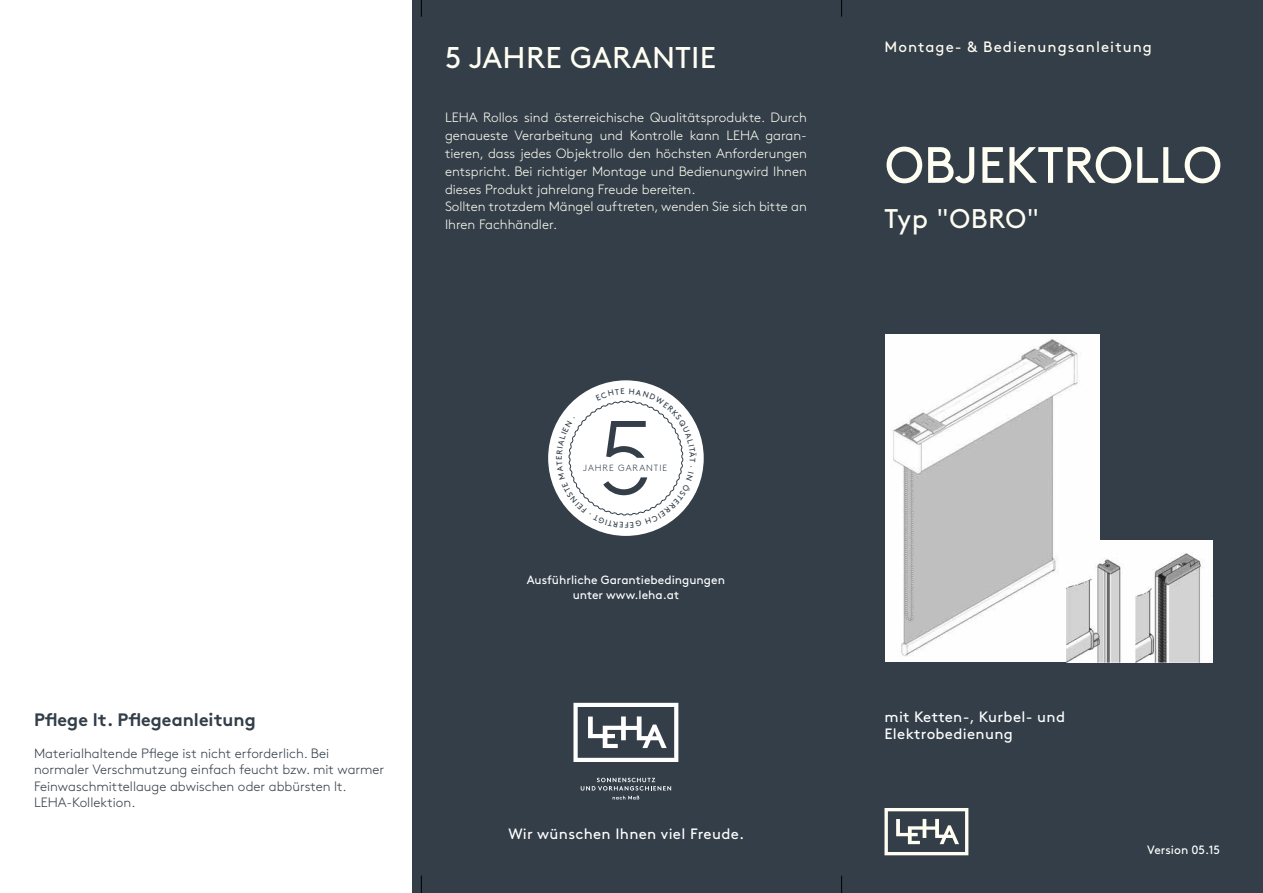
<style>
.page{position:relative;width:1263px;height:893px;background:#fff}
.page>*{position:absolute;margin:0;border:0;box-sizing:border-box;transform-origin:0 0}
.t1{font:51px "Brown Pro";letter-spacing:-.01em;color:#fffef2}
.t2{font:30px "Brown Pro";letter-spacing:.01em;color:#fffef2}
.t3{font:27px "Brown Pro";letter-spacing:.02em;color:#fffef2}
.t4{font:700 18px "Brown Pro";color:#333e48}
.t5{font:15px/16.6px "Brown Pro";letter-spacing:.02em;color:#fff}
.t6{font:15px "Brown Pro";letter-spacing:.07em;color:#fffef2}
.t7{font:300 13.5px/18px "Brown Pro";color:#fffef2}
.t8{font:300 13.5px/16.5px "Brown Pro";color:#333e48}
.t9{font:12px/14.4px "Brown Pro";color:#fff;text-align:center}
.t10{font:300 9px "Brown Pro";letter-spacing:.11em;color:#333e48}
</style>
<div class="page">
<div style="left:412px;top:0;width:851px;height:893px;background:#333e48"></div>
<svg style="left:421px;top:0;width:1px;height:17px"></svg>
<svg style="left:841px;top:0;width:1px;height:17px"></svg>
<svg style="left:421px;top:876px;width:1px;height:17px"></svg>
<svg style="left:841px;top:876px;width:1px;height:17px"></svg>
<img style="left:885px;top:335px;width:214px;height:326px">
<img style="left:1066px;top:540px;width:146px;height:122px">
<svg style="left:573px;top:703px;width:105px;height:59px"></svg>
<svg style="left:581px;top:778px;width:90px;height:12px"></svg>
<svg style="left:612px;top:796px;width:27px;height:3px"></svg>
<svg style="left:884px;top:808px;width:84px;height:47px"></svg>
<svg style="left:548px;top:380px;width:156px;height:156px"></svg>
<h2 class="t2" style="left:445px;top:34px;width:273px">5 JAHRE GARANTIE</h2>
<p class="t7" style="left:445px;top:107px;width:363px">LEHA Rollos sind österreichische Qualitätsprodukte. Durch genaueste Verarbeitung und Kontrolle kann LEHA garan&shy;tieren, dass jedes Objektrollo den höchsten Anforderungen entspricht. Bei richtiger Montage und Bedienungwird Ihnen dieses Produkt jahrelang Freude bereiten.<br>Sollten trotzdem Mängel auftreten, wenden Sie sich bitte an Ihren Fachhändler.</p>
<p class="t6" style="left:884px;top:35px;width:269px">Montage- &amp; Bedienungsanleitung</p>
<h1 class="t1" style="left:885px;top:126px;width:339px">OBJEKTROLLO</h1>
<h3 class="t3" style="left:884px;top:198px;width:156px">Typ "OBRO"</h3>
<h3 class="t4" style="left:34px;top:705px;width:223px">Pflege lt. Pflegeanleitung</h3>
<p class="t8" style="left:34px;top:744px;width:352px">Materialhaltende Pflege ist nicht erforderlich. Bei normaler Verschmutzung einfach feucht bzw. mit warmer Feinwaschmittellauge abwischen oder abbürsten lt.<br>LEHA-Kollektion.</p>
<p class="t10" style="left:583px;top:461px;width:85px">JAHRE GARANTIE</p>
<p class="t9" style="left:527px;top:572px;width:200px">Ausführliche Garantiebedingungen unter www.leha.at</p>
<p class="t5" style="left:508px;top:824px;width:237px">Wir wünschen Ihnen viel Freude.</p>
<p class="t5" style="left:884px;top:707px;width:182px">mit Ketten-, Kurbel- und<br>Elektrobedienung</p>
<p class="t9" style="left:1147px;top:842px;width:74px">Version 05.15</p>
</div>
